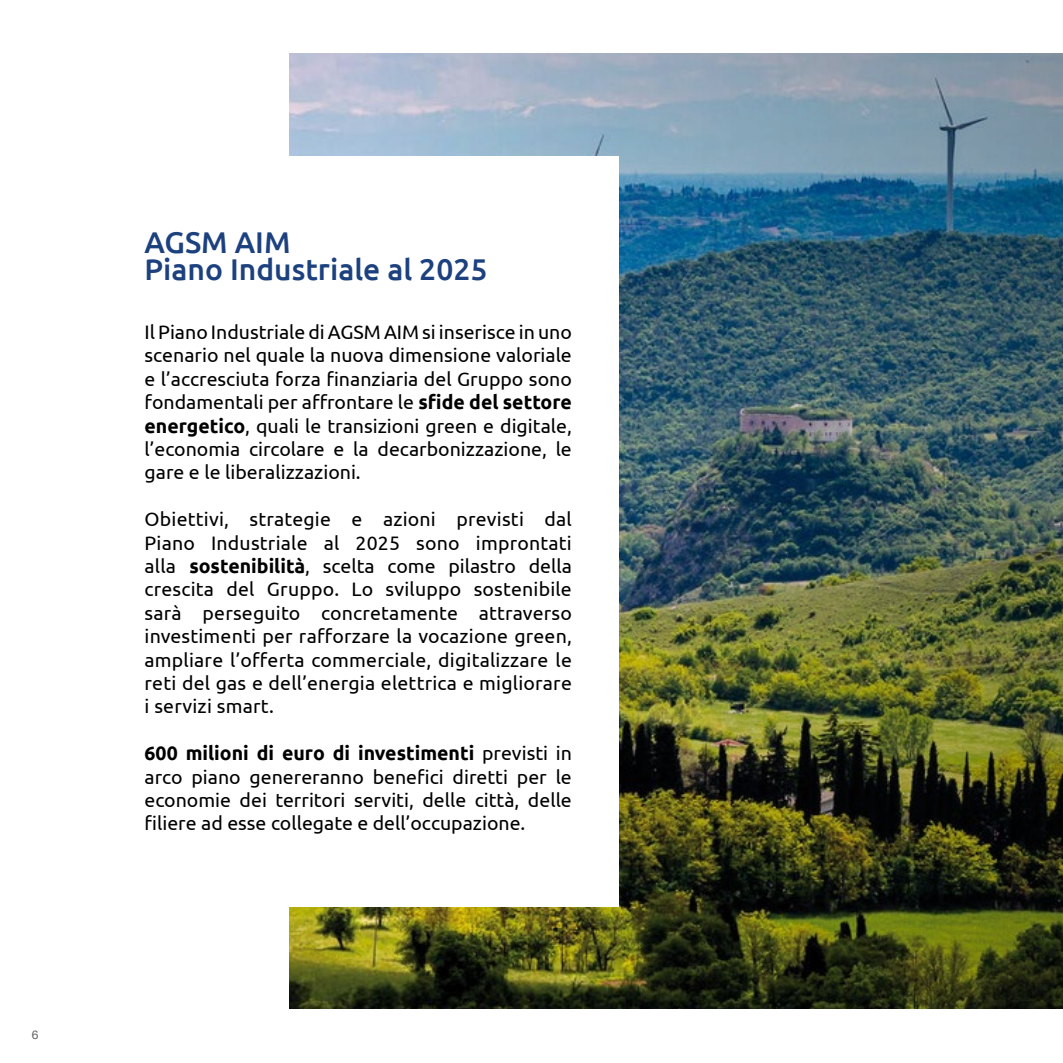
<style>
.page{position:relative;width:1063px;height:1063px;background:#fff}
.page>*{position:absolute;margin:0;border:0;box-sizing:border-box;transform-origin:0 0}
.t1{font:500 30px/27px "Ubuntu";color:#1c417e}
.t2{font:19.5px/23.4px "Ubuntu";color:#000;text-align:justify}
.t3{font:12px "Helvetica Neue LT Std";color:#616264}
.s1{font-weight:700}
</style>
<div class="page">
<img style="left:289px;top:54px;width:774px;height:955px">
<div style="left:102px;top:156px;width:517px;height:751px;background:#fff"></div>
<p class="t3" style="left:32px;top:1028px;width:8px">6</p>
<h1 class="t1" style="left:145px;top:228px;width:344px">AGSM AIM<br>Piano Industriale al 2025</h1>
<p class="t2" style="left:145px;top:320px;width:429px">Il Piano Industriale di AGSM AIM si inserisce in uno scenario nel quale la nuova dimensione valoriale e l’accresciuta forza finanziaria del Gruppo sono fondamentali per affrontare le <span class="s1">sfide del settore energetico</span>, quali le transizioni green e digitale, l’economia circolare e la decarbonizzazione, le gare e le liberalizzazioni.</p>
<p class="t2" style="left:145px;top:507px;width:429px">Obiettivi, strategie e azioni previsti dal Piano Industriale al 2025 sono improntati alla <span class="s1">sostenibilità</span>, scelta come pilastro della crescita del Gruppo. Lo sviluppo sostenibile sarà perseguito concretamente attraverso investimenti per rafforzare la vocazione green, ampliare l’offerta commerciale, digitalizzare le reti del gas e dell’energia elettrica e migliorare i servizi smart.</p>
<p class="t2" style="left:145px;top:741px;width:429px"><span class="s1">600 milioni di euro di investimenti</span> previsti in arco piano genereranno benefici diretti per le economie dei territori serviti, delle città, delle filiere ad esse collegate e dell’occupazione.</p>
</div>
